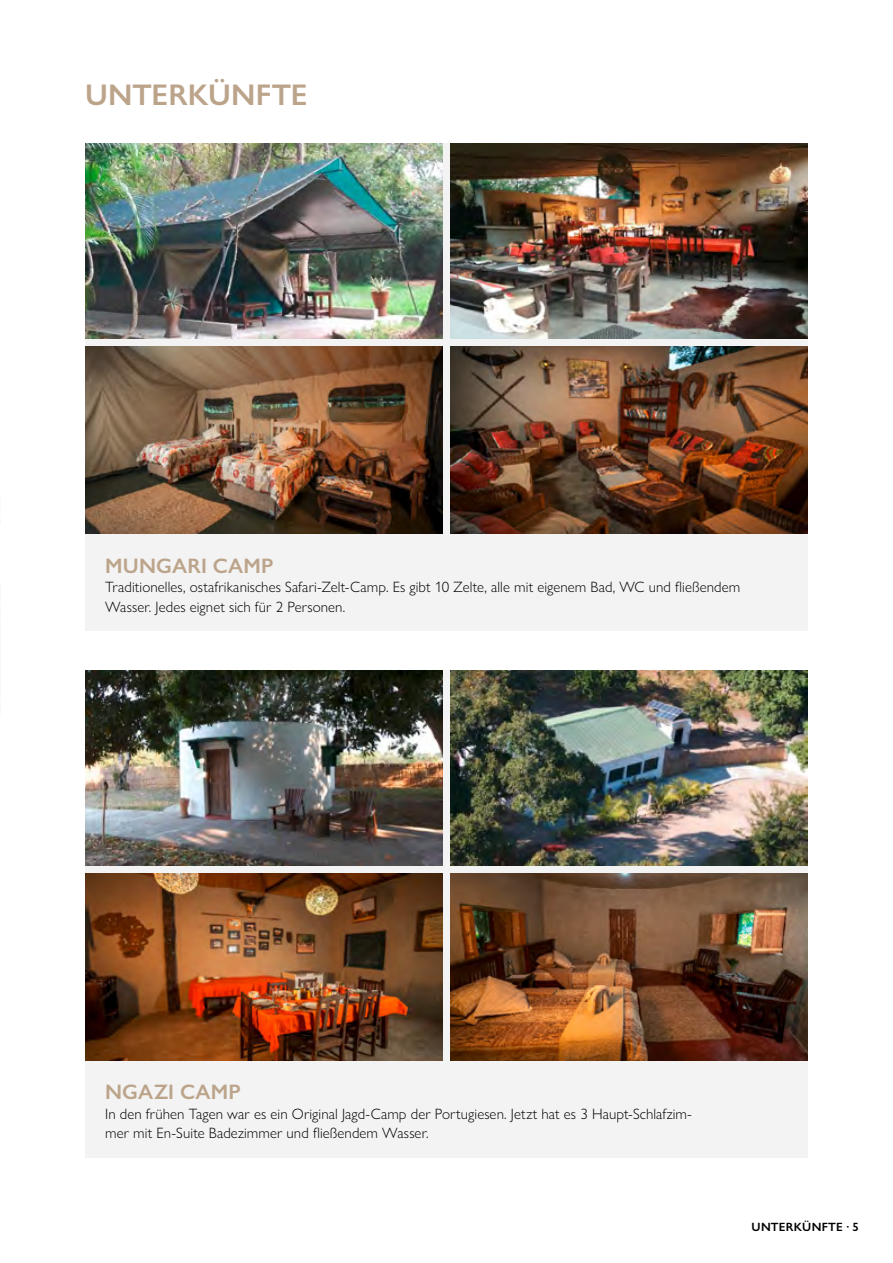
<style>
.page{position:relative;width:893px;height:1263px;background:#fff}
.page>*{position:absolute;margin:0;border:0;box-sizing:border-box;transform-origin:0 0}
.t1{font:600 30px "Gill Sans Nova";letter-spacing:.005em;color:#bca48b}
.t2{font:600 21px "Gill Sans Nova";letter-spacing:.01em;color:#bca48b}
.t3{font:300 15px/19.5px "Gill Sans Nova";letter-spacing:.005em;color:#000}
.t4{font:600 12px "Gill Sans Nova";letter-spacing:.03em;color:#000}
</style>
<div class="page">
<svg style="left:0;top:501px;width:1px;height:213px"></svg>
<div style="left:85px;top:144px;width:723px;height:487px;background:#f3f3f3"></div>
<img style="left:85px;top:144px;width:358px;height:195px">
<img style="left:85px;top:346px;width:358px;height:188px">
<img style="left:450px;top:144px;width:358px;height:195px">
<img style="left:450px;top:346px;width:358px;height:188px">
<div style="left:85px;top:670px;width:723px;height:488px;background:#f3f3f3"></div>
<img style="left:85px;top:670px;width:358px;height:195px">
<img style="left:85px;top:874px;width:358px;height:186px">
<img style="left:450px;top:670px;width:358px;height:195px">
<img style="left:450px;top:874px;width:358px;height:186px">
<h1 class="t1" style="left:85px;top:76px;width:224px">UNTERKÜN FTE</h1>
<h2 class="t2" style="left:105px;top:552px;width:170px">MUNGARI CAMP</h2>
<p class="t3" style="left:105px;top:577px;width:637px">Traditionelles, ostafrikanisches Safari-Zelt-Camp. Es gibt 10 Zelte, alle mit eigenem Bad, WC und fließendem<br>Wasser. Jedes eignet sich für 2 Personen.</p>
<h2 class="t2" style="left:105px;top:1079px;width:137px">NGAZI CAMP</h2>
<p class="t3" style="left:105px;top:1104px;width:588px">In den frühen Tagen war es ein Original Jagd-Camp der Portugiesen. Jetzt hat es 3 Haupt-Schlafzim&shy;mer mit En-Suite Badezimmer und fließendem Wasser.</p>
<p class="t4" style="left:751px;top:1219px;width:29px">UNTERK</p>
<p class="t4" style="left:802px;top:1219px;width:28px">ÜNFTE</p>
<p class="t4" style="left:846px;top:1219px;width:14px">· 5</p>
</div>
